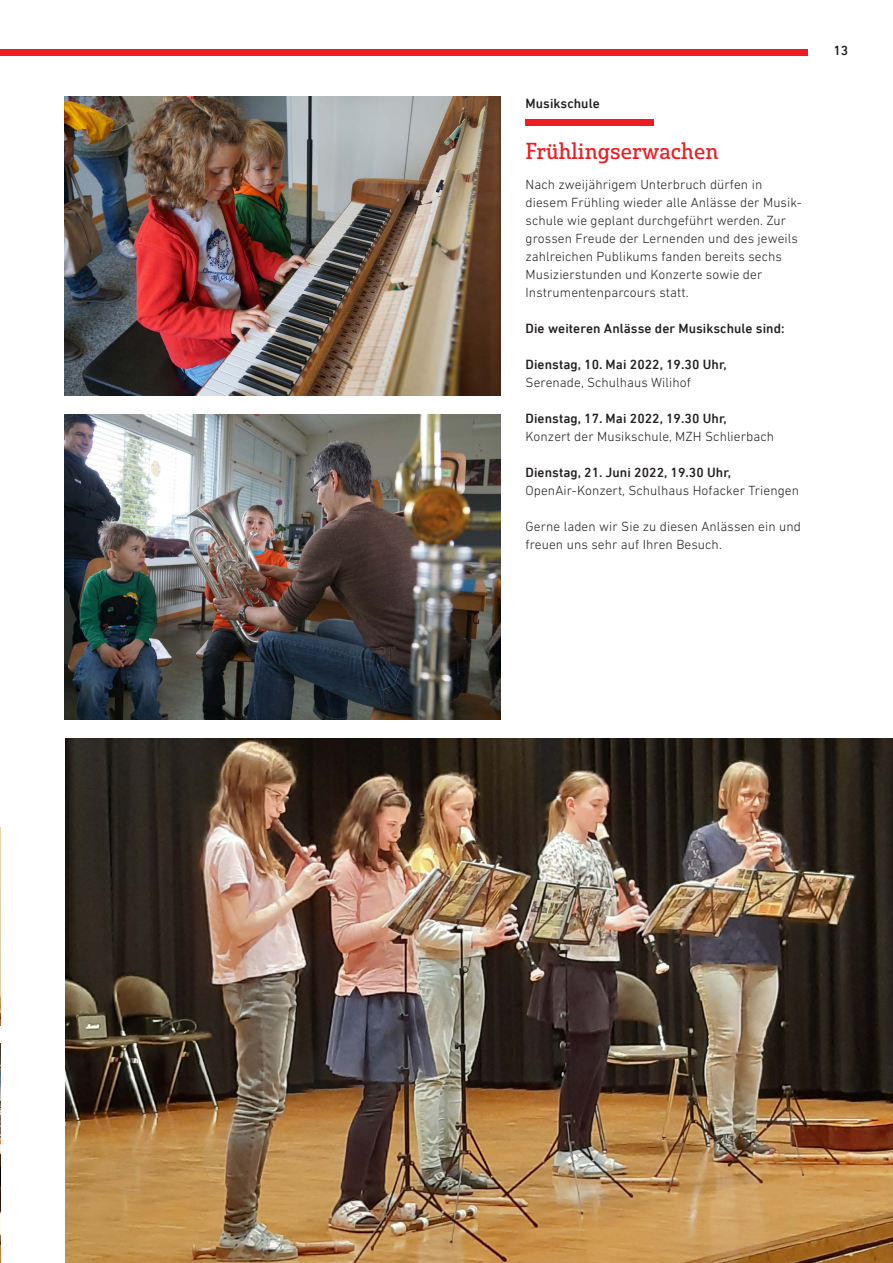
<style>
.page{position:relative;width:893px;height:1263px;background:#fff}
.page>*{position:absolute;margin:0;border:0;box-sizing:border-box;transform-origin:0 0}
.Grundtext_Trinfo{font:22.5px "Solitas Slab Nor Reg";letter-spacing:.005em;color:#ee1d23}
.Grundtext_Trinfo-2{font:300 13.5px/18px "DIN Next LT Pro";letter-spacing:.005em;color:#231f20}
.Grundtext_Trinfo-3{font:500 13.5px "DIN Next LT Pro";letter-spacing:.005em;color:#231f20}
.Grundtext_Raster_Tri{font:500 13.5px "DIN Next LT Pro";letter-spacing:.005em;color:#231f20}
</style>
<div class="page">
<img style="left:0;top:1044px;width:1px;height:218px">
<img style="left:0;top:828px;width:1px;height:198px">
<div style="left:526px;top:119px;width:128px;height:7px;background:#ee1d23"></div>
<img style="left:64px;top:97px;width:436px;height:299px">
<img style="left:64px;top:414px;width:436px;height:306px">
<img style="left:65px;top:738px;width:828px;height:525px">
<div style="left:0;top:49px;width:808px;height:6px;background:#ee1d23"></div>
<p class="Grundtext_Raster_Tri" style="left:526px;top:95px;width:76px">Musikschule</p>
<p class="Grundtext_Trinfo" style="left:526px;top:137px;width:194px">Frühlingserwachen</p>
<p class="Grundtext_Trinfo-2" style="left:526px;top:175px;width:238px">Nach zweijährigem Unterbruch dürfen in</p>
<p class="Grundtext_Trinfo-2" style="left:526px;top:193px;width:278px">diesem Frühling wieder alle Anlässe der Musik&shy;schule wie geplant durchgeführt werden. Zur grossen Freude der Lernenden und des jeweils zahlreichen Publikums fanden bereits sechs Musizierstunden und Konzerte sowie der Instrumentenparcours statt.</p>
<p class="Grundtext_Trinfo-3" style="left:526px;top:320px;width:261px">Die weiteren Anlässe der Musikschule sind:</p>
<p class="Grundtext_Trinfo-3" style="left:526px;top:356px;width:203px">Dienstag, 10. Mai 2022, 19.30 Uhr,</p>
<p class="Grundtext_Trinfo-2" style="left:526px;top:373px;width:167px">Serenade, Schulhaus Wilihof</p>
<p class="Grundtext_Trinfo-3" style="left:526px;top:410px;width:203px">Dienstag, 17. Mai 2022, 19.30 Uhr,</p>
<p class="Grundtext_Trinfo-2" style="left:526px;top:427px;width:250px">Konzert der Musikschule, MZH Schlierbach</p>
<p class="Grundtext_Trinfo-3" style="left:526px;top:464px;width:207px">Dienstag, 21. Juni 2022, 19.30 Uhr,</p>
<p class="Grundtext_Trinfo-2" style="left:526px;top:481px;width:275px">OpenAir-Konzert, Schulhaus Hofacker Triengen</p>
<p class="Grundtext_Trinfo-2" style="left:526px;top:517px;width:277px">Gerne laden wir Sie zu diesen Anlässen ein und freuen uns sehr auf Ihren Besuch.</p>
<p class="Grundtext_Trinfo-3" style="left:833px;top:43px;width:16px">13</p>
</div>
